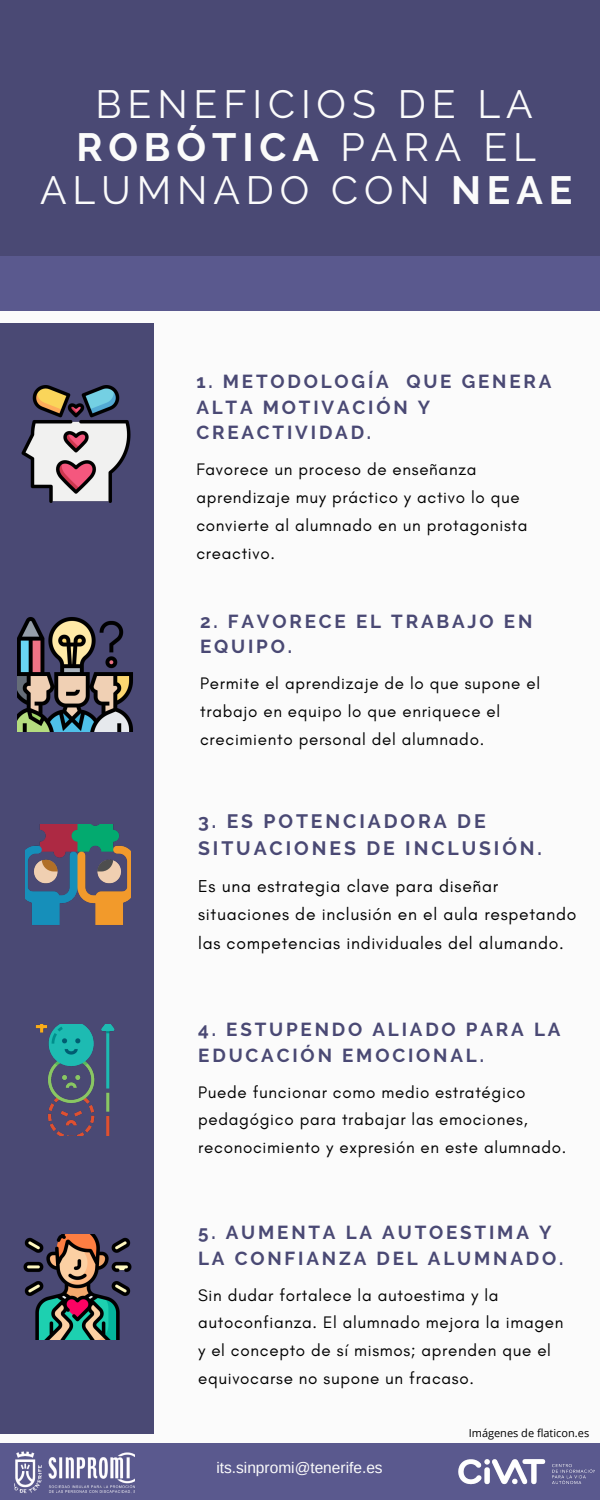
<style>
.page{position:relative;width:600px;height:1500px;background:#fbfbfb}
.page>*{position:absolute;margin:0;border:0;box-sizing:border-box;transform-origin:0 0}
.t1{font:39.3px/42.8px "Raleway";letter-spacing:.15em;color:#fbfbfb;text-align:center}
.t2{font:700 19.4px/27px "Raleway";letter-spacing:.15em;color:#4a4974}
.t3{font:700 18.8px/25.9px "Raleway";letter-spacing:.15em;color:#4a4974}
.t4{font:17.5px/28.6px "Glacial Indifference";letter-spacing:.04em;color:#000}
.t5{font:17px/27.8px "Glacial Indifference";letter-spacing:.04em;color:#000}
.t6{font:15.5px "Arimo";color:#fbfbfb}
.t7{font:11px "Open Sans";color:#000}
.s1{font-weight:700}
</style>
<div class="page">
<div style="left:0;top:0;width:600px;height:272px;background:#4a4974"></div>
<div style="left:0;top:257px;width:600px;height:54px;background:#5a598e"></div>
<div style="left:0;top:1444px;width:600px;height:56px;background:#5a598e"></div>
<div style="left:0;top:323px;width:154px;height:1111px;background:#4a4974"></div>
<img style="left:21px;top:386px;width:110px;height:117px">
<img style="left:18px;top:617px;width:115px;height:114px">
<img style="left:26px;top:824px;width:104px;height:101px">
<img style="left:35px;top:1025px;width:80px;height:111px">
<img style="left:23px;top:1235px;width:109px;height:104px">
<img style="left:15px;top:1451px;width:120px;height:43px">
<img style="left:458px;top:1459px;width:136px;height:26px">
<h1 class="t1" style="left:40px;top:83px;width:534px">BENEFICIOS DE LA<br><span class="s1">ROBÓTICA</span> PARA EL<br>ALUMNADO CON <span class="s1">NEAE</span></h1>
<p class="t3" style="left:196px;top:368px;width:357px">1. METODOLOGÍA QUE GENERA<br>ALTA MOTIVACIÓN Y<br>CREACTIVIDAD.</p>
<p class="t5" style="left:196px;top:456px;width:333px">Favorece un proceso de enseñanza aprendizaje muy práctico y activo lo que convierte al alumnado en un protagonista creactivo.</p>
<p class="t3" style="left:200px;top:609px;width:334px;line-height:25.5px">2. FAVORECE EL TRABAJO EN<br>EQUIPO.</p>
<p class="t5" style="left:200px;top:669px;width:342px">Permite el aprendizaje de lo que supone el trabajo en equipo lo que enriquece el crecimiento personal del alumnado.</p>
<p class="t2" style="left:198px;top:808px;width:345px">3. ES POTENCIADORA DE<br>SITUACIONES DE INCLUSIÓN.</p>
<p class="t4" style="left:198px;top:871px;width:380px">Es una estrategia clave para diseñar situaciones de inclusión en el aula respetando las competencias individuales del alumando.</p>
<p class="t3" style="left:198px;top:1016px;width:364px">4. ESTUPENDO ALIADO PARA LA<br>EDUCACIÓN EMOCIONAL.</p>
<p class="t5" style="left:198px;top:1078px;width:370px">Puede funcionar como medio estratégico pedagógico para trabajar las emociones, reconocimiento y expresión en este alumnado.</p>
<p class="t3" style="left:198px;top:1220px;width:367px;line-height:25.6px">5. AUMENTA LA AUTOESTIMA Y<br>LA CONFIANZA DEL ALUMNADO.</p>
<p class="t5" style="left:198px;top:1281px;width:367px">Sin dudar fortalece la autoestima y la autoconfianza. El alumnado mejora la imagen y el concepto de sí mismos; aprenden que el equivocarse no supone un fracaso.</p>
<p class="t6" style="left:216px;top:1459px;width:168px">its.sinpromi@tenerife.es</p>
<p class="t7" style="left:469px;top:1426px;width:122px">Imágenes de flaticon.es</p>
</div>
